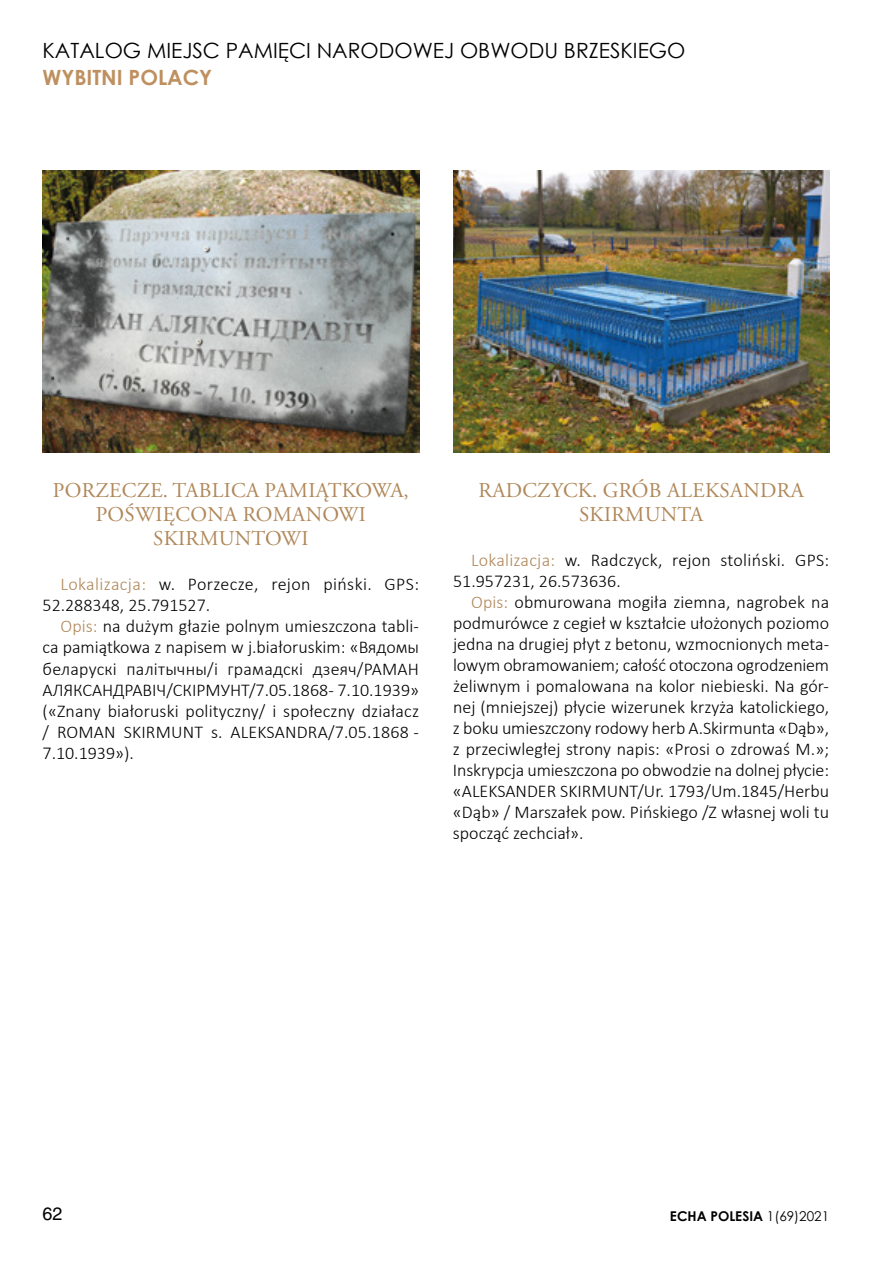
<style>
.page{position:relative;width:893px;height:1263px;background:#fff}
.page>*{position:absolute;margin:0;border:0;box-sizing:border-box;transform-origin:0 0}
.t1{font:21px/24px "Adobe Garamond Pro";letter-spacing:.015em;color:#b08759;text-align:center}
.t2{font:21px "Century Gothic";color:#000}
.t3{font:700 21px "Century Gothic";color:#be9060}
.t4{font:300 18px/21px "Calibri";letter-spacing:.005em;color:#000}
.t5{font:18px "A1010 Helvetika TYGRA";color:#000}
.t6{font:700 13.5px "Century Gothic";color:#000}
.s1{color:#b08759}
.s2{font-weight:400}
</style>
<div class="page">
<img style="left:43px;top:170px;width:376px;height:282px">
<img style="left:453px;top:170px;width:376px;height:282px">
<p class="t2" style="left:43px;top:36px;width:644px">KATALOG MIEJSC PAMIĘCI NARODOWEJ OBWODU BRZESKIEGO</p>
<p class="t3" style="left:43px;top:62px;width:171px">WYBITNI POLACY</p>
<p class="t1" style="left:53px;top:479px;width:357px">PORZECZE. TABLICA PAMIĄTKOWA,<br>POŚWIĘCONA ROMANOWI<br>SKIRMUNTOWI</p>
<p class="t4" style="left:43px;top:574px;width:378px;text-indent:18px"><span class="s1">Lokalizacja:</span> w. Porzecze, rejon piński. GPS:<br>52.288348, 25.791527.</p>
<p class="t4" style="left:43px;top:616px;width:378px;text-align:justify;text-indent:18px"><span class="s1">Opis:</span> na dużym głazie polnym umieszczona tabli&shy;ca pamiątkowa z napisem w j.białoruskim: «Вядомы беларускi палiтычны/i грамадскi дзеяч/РАМАН АЛЯКСАНДРАВIЧ/СКIРМУНТ/7.05.1868- 7.10.1939» («Znany białoruski polityczny/ i społeczny działacz / ROMAN SKIRMUNT s. ALEKSANDRA/7.05.1868 - 7.10.1939»).</p>
<p class="t1" style="left:478px;top:479px;width:327px">RADCZYCK. GRÓB ALEKSANDRA<br>SKIRMUNTA</p>
<p class="t4" style="left:453px;top:549px;width:378px;text-indent:18px"><span class="s1">Lokalizacja:</span> w. Radczyck, rejon stoliński. GPS:<br>51.957231, 26.573636.</p>
<p class="t4" style="left:453px;top:591px;width:378px;text-align:justify;text-indent:18px"><span class="s1">Opis:</span> obmurowana mogiła ziemna, nagrobek na podmurówce z cegieł w kształcie ułożonych poziomo jedna na drugiej płyt z betonu, wzmocnionych meta&shy;lowym obramowaniem; całość otoczona ogrodzeniem żeliwnym i pomalowana na kolor niebieski. Na gór&shy;nej (mniejszej) płycie wizerunek krzyża katolickiego, z boku umieszczony rodowy herb A.Skirmunta «Dąb», z przeciwległej strony napis: «Prosi o zdrowaś M.»; Inskrypcja umieszczona po obwodzie na dolnej płycie: «ALEKSANDER SKIRMUNT/Ur. 1793/Um.1845/Herbu «Dąb» / Marszałek pow. Pińskiego /Z własnej woli tu spocząć zechciał».</p>
<p class="t5" style="left:43px;top:1204px;width:22px">62</p>
<p class="t6" style="left:670px;top:1205px;width:161px">ECHA POLESIA <span class="s2">1(69)2021</span></p>
</div>
